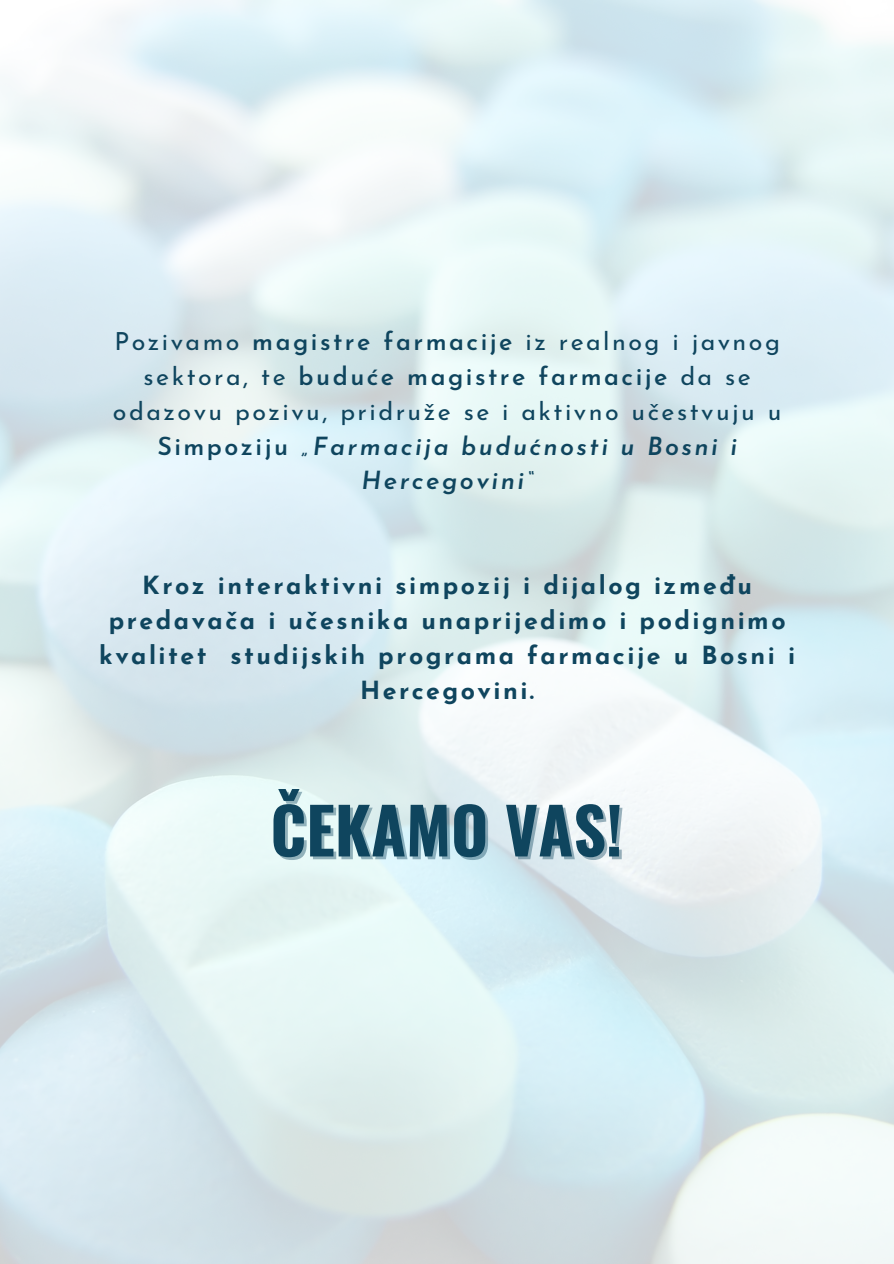
<style>
.page{position:relative;width:894px;height:1264px;background:#fff}
.page>*{position:absolute;margin:0;border:0;box-sizing:border-box;transform-origin:0 0}
.t1{font:700 63.75px "Oswald";color:#0f455e}
.t2{font:24.9px/35px "Josefin Sans";letter-spacing:.1em;color:#0f455e;text-align:center}
.t3{font:700 24.9px/35px "Josefin Sans";letter-spacing:.1em;color:#0f455e;text-align:center}
.s1{font-weight:600}
.s2{font-weight:600;font-style:italic}
</style>
<div class="page">
<p class="t2" style="left:113px;top:326px;width:669px">Pozivamo <span class="s1">magistre farmacije</span> iz realnog i javnog sektora, te <span class="s1">buduće magistre farmacije</span> da se odazovu pozivu, pridruže se i aktivno učestvuju u <span class="s1">Simpoziju</span> <span class="s2">„Farmacija budućnosti u Bosni i Hercegovini“</span></p>
<p class="t3" style="left:99px;top:570px;width:697px">Kroz interaktivni simpozij i dijalog između predavača i učesnika unaprijedimo i podignimo kvalitet studijskih programa farmacije u Bosni i Hercegovini.</p>
<p class="t1" style="left:270px;top:780px;width:353px">ČEKAMO VAS!</p>
</div>
